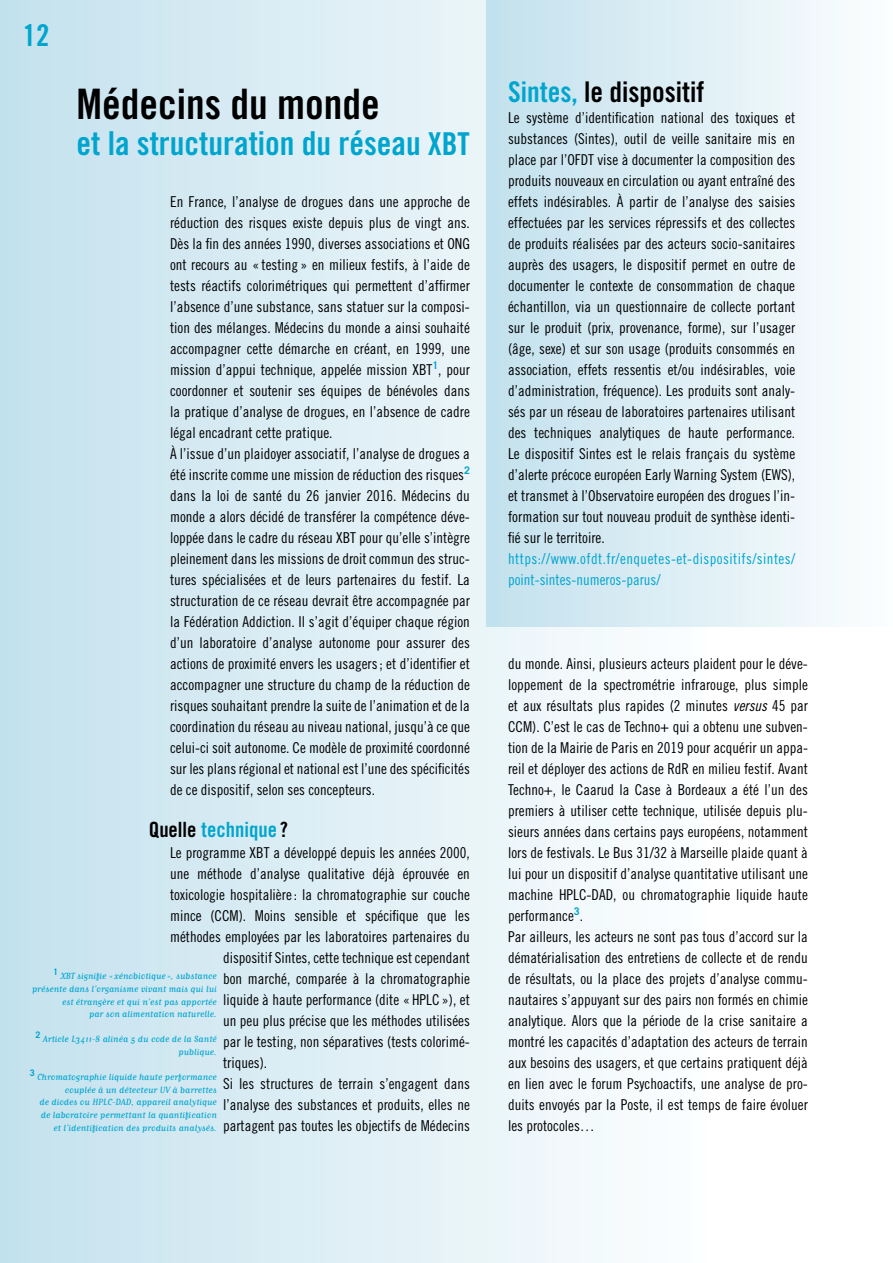
<style>
.page{position:relative;width:893px;height:1263px;background:#fff}
.page>*{position:absolute;margin:0;border:0;box-sizing:border-box;transform-origin:0 0}
.t1{font:42px "Trade Gothic Bold Cond Twenty";color:#000}
.t2{font:33px "Trade Gothic Bold Cond Twenty";color:#00a5ce}
.t3{font:30px "Trade Gothic Bold Cond Twenty";color:#00a5ce}
.t4{font:28.5px "Trade Gothic Bold Cond Twenty";color:#000}
.t5{font:21px "Trade Gothic Bold Cond Twenty";color:#00a5ce}
.t6{font:15px/21px "Trade Gothic Cond Eighteen";color:#000}
.t7{font:15px/21px "Trade Gothic Cond Eighteen";letter-spacing:.03em;color:#00a5ce}
.t8{font:10.5px/12.6px "Matrix Script";color:#00a5ce;text-align:right}
.s1{font-size:31.5px}
.s2{color:#000}
.s3{color:#00a5ce}
.s4{font-family:"Trade Gothic Cond Eighteen Obl"}
</style>
<div class="page">
<div style="left:0;top:0;width:706px;height:1263px;background:linear-gradient(to right,#c3e1ed,#fdfeff)"></div>
<div style="left:487px;top:0;width:406px;height:627px;background:linear-gradient(to right,#c2e1ed,#fdfeff)"></div>
<h3 class="t3" style="left:23px;top:17px;width:28px">12</h3>
<h1 class="t1" style="left:77px;top:79px;width:305px">Médecins du monde</h1>
<h2 class="t2" style="left:77px;top:123px;width:395px">et la structuration du réseau <span class="s1">XBT</span></h2>
<p class="t6" style="left:170px;top:191px;width:301px">En France, l’analyse de drogues dans une approche de réduction des risques existe depuis plus de vingt ans.<br>Dès la fin des années 1990, diverses associations et ONG ont recours au « testing » en milieux festifs, à l’aide de tests réactifs colorimétriques qui permettent d’affirmer l’absence d’une substance, sans statuer sur la composi&shy;tion des mélanges. Médecins du monde a ainsi souhaité accompagner cette démarche en créant, en 1999, une mission d’appui technique, appelée mission XBT<sup>1</sup>, pour coordonner et soutenir ses équipes de bénévoles dans la pratique d’analyse de drogues, en l’absence de cadre légal encadrant cette pratique.<br>À l’issue d’un plaidoyer associatif, l’analyse de drogues a été inscrite comme une mission de réduction des risques<sup>2 </sup>dans la loi de santé du 26 janvier 2016. Médecins du monde a alors décidé de transférer la compétence déve&shy;loppée dans le cadre du réseau XBT pour qu’elle s’intègre pleinement dans les missions de droit commun des struc&shy;tures spécialisées et de leurs partenaires du festif. La structuration de ce réseau devrait être accompagnée par la Fédération Addiction. Il s’agit d’équiper chaque région d’un laboratoire d’analyse autonome pour assurer des actions de proximité envers les usagers; et d’identifier et accompagner une structure du champ de la réduction de risques souhaitant prendre la suite de l’animation et de la coordination du réseau au niveau national, jusqu’à ce que celui-ci soit autonome. Ce modèle de proximité coordonné sur les plans régional et national est l’une des spécificités de ce dispositif, selon ses concepteurs.</p>
<h3 class="t5" style="left:149px;top:817px;width:141px"><span class="s2">Quelle</span> technique <span class="s2">?</span></h3>
<p class="t6" style="left:170px;top:842px;width:301px">Le programme XBT a développé depuis les années 2000,</p>
<p class="t6" style="left:170px;top:863px;width:301px">une méthode d’analyse qualitative déjà éprouvée en</p>
<p class="t6" style="left:170px;top:884px;width:301px">toxicologie hospitalière: la chromatographie sur couche</p>
<p class="t6" style="left:170px;top:905px;width:301px">mince (CCM). Moins sensible et spécifique que les</p>
<p class="t6" style="left:170px;top:926px;width:301px">méthodes employées par les laboratoires partenaires du</p>
<p class="t6" style="left:223px;top:947px;width:248px">dispositif Sintes, cette technique est cependant</p>
<p class="t6" style="left:223px;top:968px;width:248px">bon marché, comparée à la chromatographie</p>
<p class="t6" style="left:223px;top:989px;width:248px">liquide à haute performance (dite « HPLC »), et</p>
<p class="t6" style="left:223px;top:1010px;width:248px">un peu plus précise que les méthodes utilisées</p>
<p class="t6" style="left:223px;top:1031px;width:248px">par le testing, non séparatives (tests colorimé-</p>
<p class="t6" style="left:223px;top:1052px;width:46px">triques).</p>
<p class="t6" style="left:223px;top:1073px;width:248px">Si les structures de terrain s’engagent dans</p>
<p class="t6" style="left:223px;top:1094px;width:248px">l’analyse des substances et produits, elles ne</p>
<p class="t6" style="left:223px;top:1115px;width:248px">partagent pas toutes les objectifs de Médecins</p>
<p class="t8" style="left:32px;top:970px;width:186px"><sup>1</sup> XBT signifie « xénobiotique », substance présente dans l’organisme vivant mais qui lui est étrangère et qui n’est pas apportée<br>par son alimentation naturelle.</p>
<p class="t8" style="left:35px;top:1033px;width:183px"><sup>2</sup> Article L3411-8 alinéa 5 du code de la Santé publique.</p>
<p class="t8" style="left:30px;top:1071px;width:189px"><sup>3</sup> Chromatographie liquide haute performance couplée à un détecteur UV à barrettes<br>de diodes ou HPLC-DAD, appareil analytique de laboratoire permettant la quantification<br>et l’identification des produits analysés.</p>
<h3 class="t4" style="left:508px;top:74px;width:198px"><span class="s3">Sintes,</span> le dispositif</h3>
<p class="t6" style="left:508px;top:107px;width:289px;text-align:justify">Le système d’identification national des toxiques et substances (Sintes), outil de veille sanitaire mis en place par l’OFDT vise à documenter la composition des produits nouveaux en circulation ou ayant entraîné des effets indésirables. À partir de l’analyse des saisies effectuées par les services répressifs et des collectes de produits réalisées par des acteurs socio-sanitaires auprès des usagers, le dispositif permet en outre de documenter le contexte de consommation de chaque échantillon, via un questionnaire de collecte portant sur le produit (prix, provenance, forme), sur l’usager (âge, sexe) et sur son usage (produits consommés en association, effets ressentis et/ou indésirables, voie d’administration, fréquence). Les produits sont analy&shy;sés par un réseau de laboratoires partenaires utilisant des techniques analytiques de haute performance.<br>Le dispositif Sintes est le relais français du système d’alerte précoce européen Early Warning System (EWS), et transmet à l’Observatoire européen des drogues l’in&shy;formation sur tout nouveau produit de synthèse identi&shy;fié sur le territoire.</p>
<p class="t7" style="left:508px;top:548px;width:289px">https://www.ofdt.fr/enquetes-et-dispositifs/sintes/ point-sintes-numeros-parus/</p>
<p class="t6" style="left:508px;top:653px;width:301px">du monde. Ainsi, plusieurs acteurs plaident pour le déve&shy;loppement de la spectrométrie infrarouge, plus simple et aux résultats plus rapides (2 minutes <span class="s4">versus</span> 45 par CCM). C’est le cas de Techno+ qui a obtenu une subven&shy;tion de la Mairie de Paris en 2019 pour acquérir un appa&shy;reil et déployer des actions de RdR en milieu festif. Avant Techno+, le Caarud la Case à Bordeaux a été l’un des premiers à utiliser cette technique, utilisée depuis plu&shy;sieurs années dans certains pays européens, notamment lors de festivals. Le Bus 31/32 à Marseille plaide quant à lui pour un dispositif d’analyse quantitative utilisant une machine HPLC-DAD, ou chromatographie liquide haute performance<sup>3</sup>.<br>Par ailleurs, les acteurs ne sont pas tous d’accord sur la dématérialisation des entretiens de collecte et de rendu de résultats, ou la place des projets d’analyse commu&shy;nautaires s’appuyant sur des pairs non formés en chimie analytique. Alors que la période de la crise sanitaire a montré les capacités d’adaptation des acteurs de terrain aux besoins des usagers, et que certains pratiquent déjà en lien avec le forum Psychoactifs, une analyse de pro&shy;duits envoyés par la Poste, il est temps de faire évoluer les protocoles…</p>
</div>
